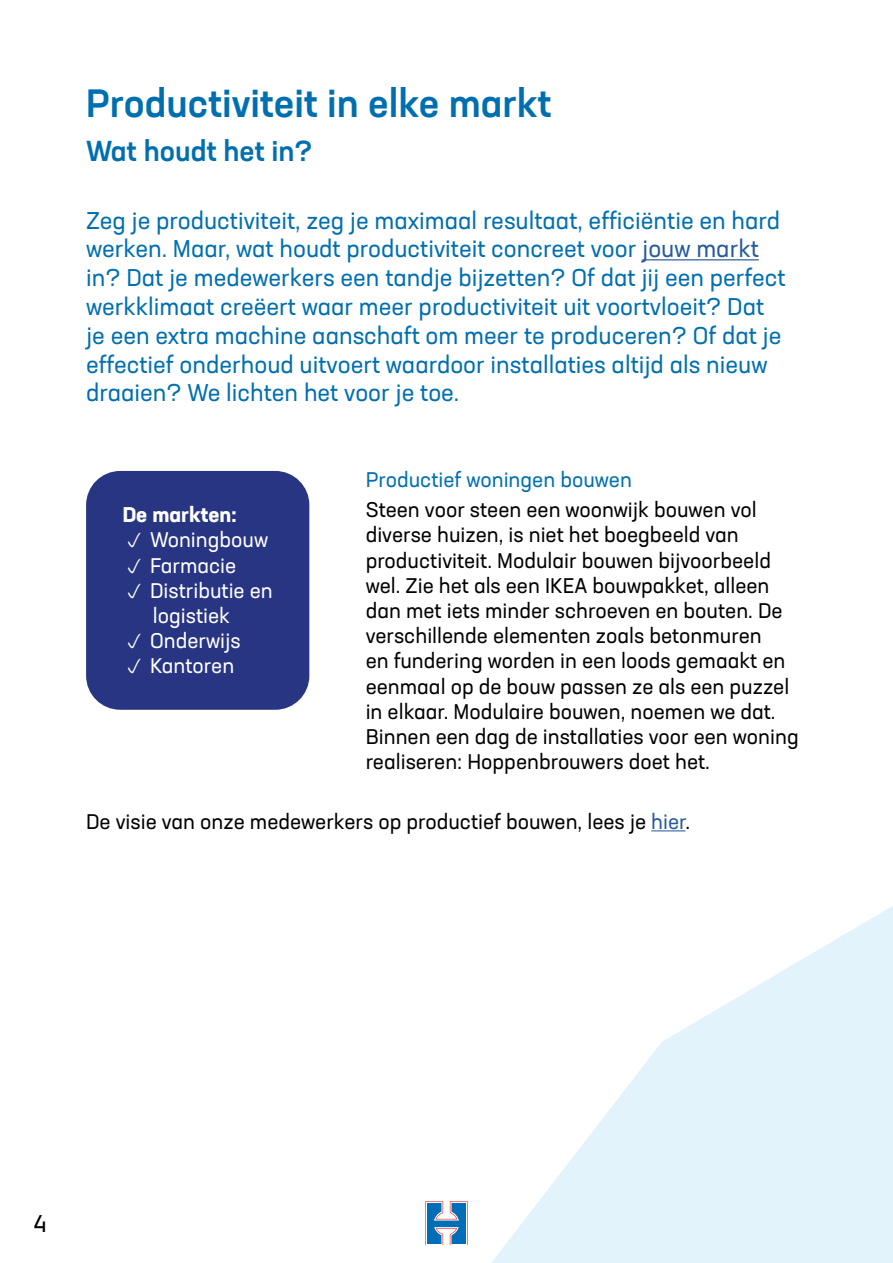
<style>
.page{position:relative;width:893px;height:1263px;background:#fff}
.page>*{position:absolute;margin:0;border:0;box-sizing:border-box;transform-origin:0 0}
.t1{font:500 39px "Neusa Next Std";color:#006faf}
.t2{font:500 28.5px "Neusa Next Std";color:#006faf}
.t3{font:24px/28.8px "Neusa Next Std";color:#006faf}
.t4{font:24px "Neusa Next Std";color:#000}
.t5{font:21px/25.2px "Neusa Next Std";color:#020203}
.t6{font:21px/25.2px "Neusa Next Std";color:#fff}
.t7{font:21px "Neusa Next Std";color:#0070b0}
.t8{font:700 21px "Neusa Next Std";color:#fff}
.s1{color:#275b9b}
</style>
<div class="page">
<svg style="left:491px;top:906px;width:402px;height:357px;fill:#e3f3fb"></svg>
<svg style="left:425px;top:1202px;width:43px;height:43px"></svg>
<div style="left:86px;top:471px;width:223px;height:239px;background:#283583;border-radius:34px"></div>
<hr style="left:642px;top:259px;width:117px;height:1px;background:#275b9b">
<hr style="left:651px;top:830px;width:34px;height:1px;background:#275b9b">
<h1 class="t1" style="left:86px;top:78px;width:467px">Productiviteit in elke markt</h1>
<h2 class="t2" style="left:86px;top:132px;width:228px">Wat houdt het in?</h2>
<p class="t3" style="left:86px;top:205px;width:701px">Zeg je productiviteit, zeg je maximaal resultaat, efficiëntie en hard werken. Maar, wat houdt productiviteit concreet voor <span class="s1">jouw markt </span>in? Dat je medewerkers een tandje bijzetten? Of dat jij een perfect werkklimaat creëert waar meer productiviteit uit voortvloeit? Dat je een extra machine aanschaft om meer te produceren? Of dat je effectief onderhoud uitvoert waardoor installaties altijd als nieuw draaien? We lichten het voor je toe.</p>
<p class="t7" style="left:366px;top:467px;width:268px">Productief woningen bouwen</p>
<p class="t5" style="left:366px;top:497px;width:435px">Steen voor steen een woonwijk bouwen vol diverse huizen, is niet het boegbeeld van productiviteit. Modulair bouwen bijvoorbeeld wel. Zie het als een IKEA bouwpakket, alleen dan met iets minder schroeven en bouten. De verschillende elementen zoals betonmuren<br>en fundering worden in een loods gemaakt en eenmaal op de bouw passen ze als een puzzel in elkaar. Modulaire bouwen, noemen we dat.<br>Binnen een dag de installaties voor een woning realiseren: Hoppenbrouwers doet het.</p>
<p class="t5" style="left:86px;top:808px;width:606px">De visie van onze medewerkers op productief bouwen, lees je <span class="s1">hier</span>.</p>
<p class="t8" style="left:123px;top:501px;width:116px">De markten:</p>
<p class="t6" style="left:150px;top:527px;width:124px">Woningbouw<br>Farmacie<br>Distributie en logistiek<br>Onderwijs<br>Kantoren</p>
<p class="t4" style="left:33px;top:1208px;width:15px">4</p>
</div>
